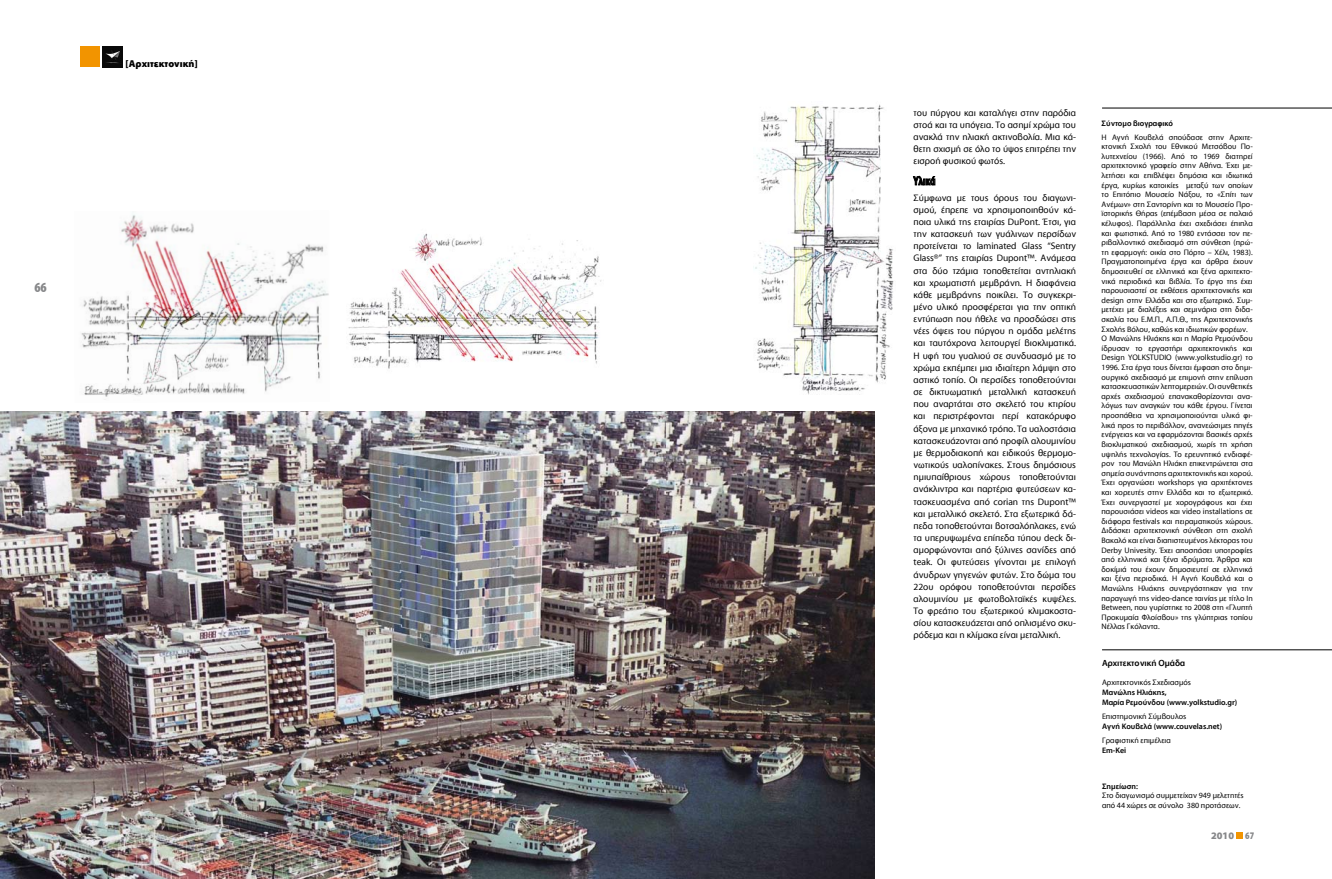
<style>
.page{position:relative;width:1332px;height:879px;background:#fff}
.page>*{position:absolute;margin:0;border:0;box-sizing:border-box;transform-origin:0 0}
.t1{font:700 condensed 14px "Myriad";color:#87888a}
.t2{font:500 condensed 12.3px "Myriad";letter-spacing:.005em;color:#000}
.t3{font:700 10px "Myriad";color:#000}
.t4{font:700 10px "Myriad";color:#87888a}
.t5{font:9.5px/12.2px "Myriad";color:#000;text-align:justify}
.t6{font:500 9px "Myriad";color:#000}
.t7{font:8px/9.6px "Myriad";color:#000}
.t8{font:500 8px/9.6px "Myriad";color:#000}
.s1{font-stretch:condensed}
</style>
<div class="page">
<div style="left:80px;top:47px;width:20px;height:20px;background:#f29400"></div>
<img style="left:103px;top:47px;width:19px;height:20px">
<img style="left:348px;top:233px;width:254px;height:136px">
<img style="left:81px;top:214px;width:248px;height:183px">
<img style="left:1px;top:411px;width:874px;height:467px">
<div style="left:1236px;top:832px;width:7px;height:6px;background:#f29400"></div>
<hr style="left:1102px;top:108px;width:230px;height:1px;background:#000">
<hr style="left:1102px;top:649px;width:230px;height:1px;background:#000">
<svg style="left:913px;top:176px;width:22px;height:9px"></svg>
<img style="left:755px;top:104px;width:139px;height:290px">
<p class="t3" style="left:126px;top:58px;width:74px">[Αρχιτεκτονική]</p>
<h1 class="t1" style="left:34px;top:280px;width:14px">66</h1>
<p class="t5" style="left:914px;top:106px;width:164px">του πύργου και καταλήγει στην παρόδια στοά και τα υπόγεια. Το ασημί χρώμα του ανακλά την ηλιακή ακτινοβολία. Μια κά&shy;θετη σχισμή σε όλο το ύψος επιτρέπει την εισροή φυσικού φωτός.</p>
<h2 class="t2" style="left:914px;top:174px;width:23px">Υλικά</h2>
<p class="t5" style="left:914px;top:191px;width:164px">Σύμφωνα με τους όρους του διαγωνι&shy;σμού, έπρεπε να χρησιμοποιηθούν κά&shy;ποια υλικά της εταιρίας DuPont. Έτσι, για την κατασκευή των γυάλινων περσίδων προτείνεται το laminated Glass “Sentry Glass®” της εταιρίας Dupont™. Ανάμεσα στα δύο τζάμια τοποθετείται αντηλιακή και χρωματιστή μεμβράνη. Η διαφάνεια κάθε μεμβράνης ποικίλει. Το συγκεκρι&shy;μένο υλικό προσφέρεται για την οπτική εντύπωση που ήθελε να προσδώσει στις νέες όψεις του πύργου η ομάδα μελέτης και ταυτόχρονα λειτουργεί βιοκλιματικά.<br>Η υφή του γυαλιού σε συνδυασμό με το χρώμα εκπέμπει μια ιδιαίτερη λάμψη στο αστικό τοπίο. Οι περσίδες τοποθετούνται σε δικτυωματική μεταλλική κατασκευή που αναρτάται στο σκελετό του κτιρίου και περιστρέφονται περί κατακόρυφο άξονα με μηχανικό τρόπο. Τα υαλοστάσια κατασκευάζονται από προφίλ αλουμινίου με θερμοδιακοπή και ειδικούς θερμομο&shy;νωτικούς υαλοπίνακες. Στους δημόσιους ημιυπαίθριους χώρους τοποθετούνται ανάκλιντρα και παρτέρια φυτεύσεων κα&shy;τασκευασμένα από corian της Dupont™ και μεταλλικό σκελετό. Στα εξωτερικά δά&shy;πεδα τοποθετούνται βοτσαλόπλακες, ενώ τα υπερυψωμένα επίπεδα τύπου deck δι&shy;αμορφώνονται από ξύλινες σανίδες από teak. Οι φυτεύσεις γίνονται με επιλογή άνυδρων γηγενών φυτών. Στο δώμα του 22ου ορόφου τοποθετούνται περσίδες αλουμινίου με φωτοβολταïκές κυψέλες.<br>Το φρεάτιο του εξωτερικού κλιμακοστα&shy;σίου κατασκευάζεται από οπλισμένο σκυ&shy;ρόδεμα και η κλίμακα είναι μεταλλική.</p>
<p class="t8" style="left:1102px;top:118px;width:73px">Σύντομο βιογραφικό</p>
<p class="t7" style="left:1102px;top:132px;width:153px">Η Αγνή Κουβελά σπούδασε στην Αρχιτε&shy;κτονική Σχολή του Εθνικού Μετσόβου Πο&shy;λυτεχνείου (1966). Από το 1969 διατηρεί αρχιτεκτονικό γραφείο στην Αθήνα. Έχει με&shy;λετήσει και επιβλέψει δημόσια και ιδιωτικά έργα, κυρίως κατοικίες μεταξύ των οποίων το Επιτόπιο Μουσείο Νάξου, το «Σπίτι των Ανέμων» στη Σαντορίνη και το Μουσείο Προ&shy;ϊστορικής Θήρας (επέμβαση μέσα σε παλαιό κέλυφος). Παράλληλα έχει σχεδιάσει έπιπλα και φωτιστικά. Από το 1980 εντάσσει τον πε&shy;ριβαλλοντικό σχεδιασμό στη σύνθεση (πρώ&shy;τη εφαρμογή: οικία στο Πόρτο – Χέλι, 1983).<br>Πραγματοποιημένα έργα και άρθρα έχουν δημοσιευθεί σε ελληνικά και ξένα αρχιτεκτο&shy;νικά περιοδικά και βιβλία. Το έργο της έχει παρουσιαστεί σε εκθέσεις αρχιτεκτονικής και design στην Ελλάδα και στο εξωτερικό. Συμ&shy;μετέχει με διαλέξεις και σεμινάρια στη διδα&shy;σκαλία του Ε.Μ.Π., Α.Π.Θ., της Αρχιτεκτονικής Σχολής Βόλου, καθώς και ιδιωτικών φορέων.<br>Ο Μανώλης Ηλιάκης και η Μαρία Ρεμούνδου ίδρυσαν το εργαστήρι αρχιτεκτονικής και Design YOLKSTUDIO (www.yolkstudio.gr) το 1996. Στα έργα τους δίνεται έμφαση στο δημι&shy;ουργικό σχεδιασμό με επιμονή στην επίλυση κατασκευαστικών λεπτομερειών. Οι συνθετικές αρχές σχεδιασμού επανακαθορίζονται ανα&shy;λόγως των αναγκών του κάθε έργου. Γίνεται προσπάθεια να χρησιμοποιούνται υλικά φι&shy;λικά προς το περιβάλλον, ανανεώσιμες πηγές ενέργειας και να εφαρμόζονται βασικές αρχές βιοκλιματικού σχεδιασμού, χωρίς τη χρήση υψηλής τεχνολογίας. Το ερευνητικό ενδιαφέ&shy;ρον του Μανώλη Ηλιάκη επικεντρώνεται στα σημεία συνάντησης αρχιτεκτονικής και χορού.<br>Έχει οργανώσει workshops για αρχιτέκτονες και χορευτές στην Ελλάδα και το εξωτερικό.<br>Έχει συνεργαστεί με χορογράφους και έχει παρουσιάσει videos και video installations σε διάφορα festivals και πειραματικούς χώρους. ∆ιδάσκει αρχιτεκτονική σύνθεση στη σχολή Βακαλό και είναι διαπιστευμένος λέκτορας του Derby Univesity. Έχει αποσπάσει υποτροφίες από ελληνικά και ξένα ιδρύματα. Άρθρα και δοκίμιά του έχουν δημοσιευτεί σε ελληνικά και ξένα περιοδικά. Η Αγνή Κουβελά και ο Μανώλης Ηλιάκης συνεργάστηκαν για την παραγωγή της video-dance ταινίας με τίτλο In Between, που γυρίστηκε το 2008 στη «Γλυπτή Προκυμαία Φλοίσβου» της γλύπτριας τοπίου Νέλλας Γκόλαντα.</p>
<p class="t6" style="left:1102px;top:658px;width:85px">Αρχιτεκτονική Ομάδα</p>
<p class="t7" style="left:1102px;top:678px;width:90px">Αρχιτεκτονικός Σχεδιασμός</p>
<p class="t8" style="left:1102px;top:687px;width:137px">Μανώλης Ηλιάκης,<br>Μαρία Ρεμούνδου (www.yolkstudio.gr)</p>
<p class="t7" style="left:1102px;top:711px;width:86px">Επιστημονική Σύμβουλος</p>
<p class="t8" style="left:1102px;top:721px;width:122px">Αγνή Κουβελά (www.couvelas.net)</p>
<p class="t7" style="left:1102px;top:736px;width:70px">Γραφιστική επιμέλεια</p>
<p class="t8" style="left:1102px;top:745px;width:26px">Em-Kei</p>
<p class="t8" style="left:1102px;top:781px;width:37px">Σημείωση:</p>
<p class="t7" style="left:1102px;top:790px;width:143px">Στο διαγωνισμό συμμετείχαν 949 μελετητές από 44 χώρες σε σύνολο 380 προτάσεων.</p>
<p class="t4" style="left:1211px;top:829px;width:45px">2010 <span class="s1">67</span></p>
</div>
